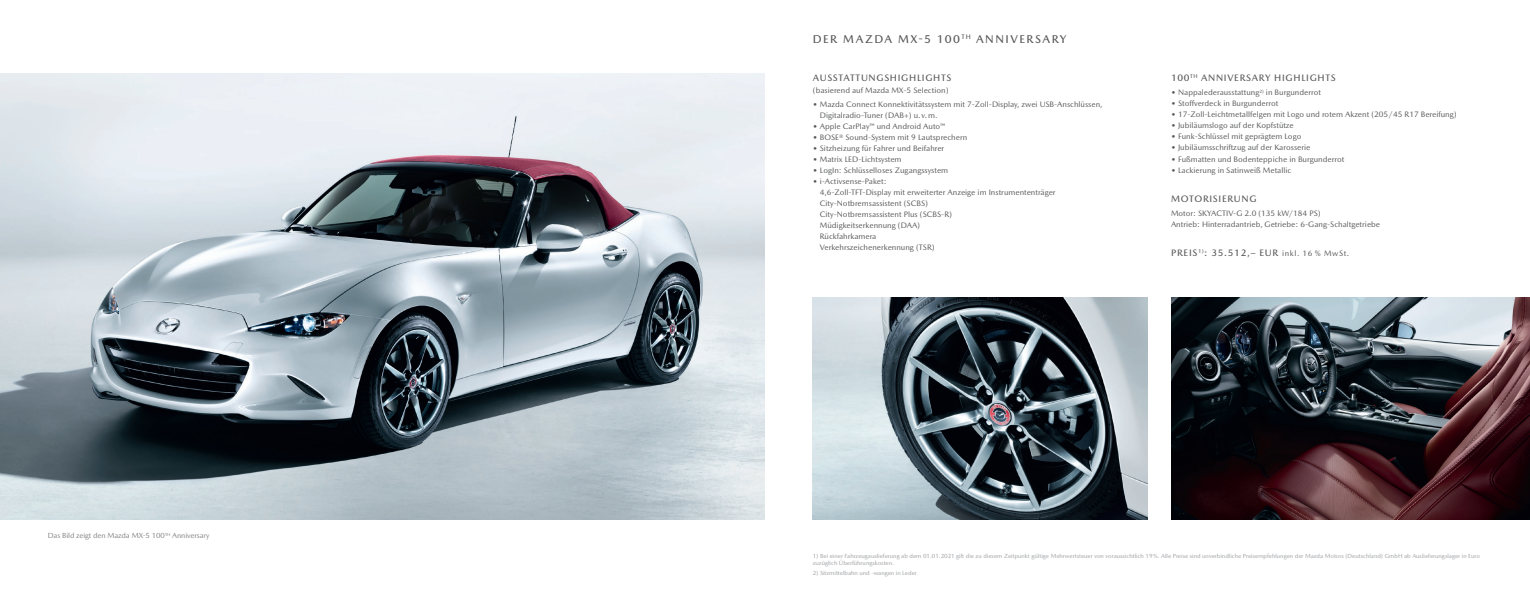
<style>
.page{position:relative;width:1530px;height:594px;background:#fff}
.page>*{position:absolute;margin:0;border:0;box-sizing:border-box;transform-origin:0 0}
.t1{font:500 11.5px "Mazda Type";letter-spacing:.13em;color:#57585a}
.t2{font:500 9.5px "Mazda Type";letter-spacing:.075em;color:#57585a}
.t3{font:8px/11px "Mazda Type";color:#57585a}
.t4{font:7.5px "Mazda Type";letter-spacing:-.01em;color:#808285}
.t5{font:6px/7.2px "Mazda Type";color:#9d9fa2}
.s1{font-weight:400;font-size:8px}
</style>
<div class="page">
<img style="left:1171px;top:297px;width:359px;height:223px">
<img style="left:813px;top:297px;width:335px;height:223px">
<img style="left:0;top:74px;width:765px;height:446px">
<p class="t4" style="left:48px;top:531px;width:163px">Das Bild zeigt den Mazda MX-5 100<sup>TH</sup> Anniversary</p>
<h1 class="t1" style="left:813px;top:32px;width:255px">DER MAZDA MX-5 100<sup>TH</sup> ANNIVERSARY</h1>
<p class="t2" style="left:813px;top:72px;width:140px">AUSSTATTUNGSHIGHLIGHTS</p>
<p class="t3" style="left:813px;top:85px;width:137px">(basierend auf Mazda MX-5 Selection)</p>
<p class="t3" style="left:820px;top:99px;width:284px;text-indent:-7px">• Mazda Connect Konnektivitätssystem mit 7-Zoll-Display, zwei USB-Anschlüssen,<br>Digitalradio-Tuner (DAB+) u. v.m.</p>
<p class="t3" style="left:813px;top:121px;width:134px">• Apple CarPlay™ und Android Auto™</p>
<p class="t3" style="left:813px;top:132px;width:156px">• BOSE® Sound-System mit 9 Lautsprechern</p>
<p class="t3" style="left:813px;top:143px;width:133px">• Sitzheizung für Fahrer und Beifahrer</p>
<p class="t3" style="left:813px;top:154px;width:90px">• Matrix LED-Lichtsystem</p>
<p class="t3" style="left:813px;top:165px;width:137px">• LogIn: Schlüsselloses Zugangssystem</p>
<p class="t3" style="left:820px;top:176px;width:237px;text-indent:-7px">• i-Activsense-Paket:<br>4,6-Zoll-TFT-Display mit erweiterter Anzeige im Instrumententräger City-Notbremsassistent (SCBS)<br>City-Notbremsassistent Plus (SCBS-R)<br>Müdigkeitserkennung (DAA)<br>Rückfahrkamera<br>Verkehrszeichenerkennung (TSR)</p>
<p class="t2" style="left:1171px;top:72px;width:166px">100<sup>TH</sup> ANNIVERSARY HIGHLIGHTS</p>
<p class="t3" style="left:1171px;top:87px;width:151px">• Nappalederausstattung<sup>2)</sup> in Burgunderrot</p>
<p class="t3" style="left:1171px;top:98px;width:109px">• Stoffverdeck in Burgunderrot</p>
<p class="t3" style="left:1171px;top:109px;width:287px">• 17-Zoll-Leichtmetallfelgen mit Logo und rotem Akzent (205/45 R17 Bereifung)</p>
<p class="t3" style="left:1171px;top:120px;width:124px">• Jubiläumslogo auf der Kopfstütze</p>
<p class="t3" style="left:1171px;top:131px;width:132px">• Funk-Schlüssel mit geprägtem Logo</p>
<p class="t3" style="left:1171px;top:142px;width:141px">• Jubiläumsschriftzug auf der Karosserie</p>
<p class="t3" style="left:1171px;top:154px;width:175px">• Fußmatten und Bodenteppiche in Burgunderrot</p>
<p class="t3" style="left:1171px;top:165px;width:122px">• Lackierung in Satinweiß Metallic</p>
<p class="t2" style="left:1171px;top:193px;width:87px">MOTORISIERUNG</p>
<p class="t3" style="left:1171px;top:208px;width:211px">Motor: SKYACTIV-G 2.0 (135 kW/184 PS)<br>Antrieb: Hinterradantrieb, Getriebe: 6-Gang-Schaltgetriebe</p>
<p class="t2" style="left:1171px;top:247px;width:180px">PREIS<sup>1)</sup>: 35.512,– EUR <span class="s1">inkl. 16 % MwSt.</span></p>
<p class="t5" style="left:813px;top:553px;width:669px">1) Bei einer Fahrzeugauslieferung ab dem 01.01.2021 gilt die zu diesem Zeitpunkt gültige Mehrwertsteuer von voraussichtlich 19%. Alle Preise sind unverbindliche Preisempfehlungen der Mazda Motors (Deutschland) GmbH ab Auslieferungslager in Euro zuzüglich Überführungskosten.</p>
<p class="t5" style="left:813px;top:570px;width:106px">2) Sitzmittelbahn und -wangen in Leder</p>
</div>
